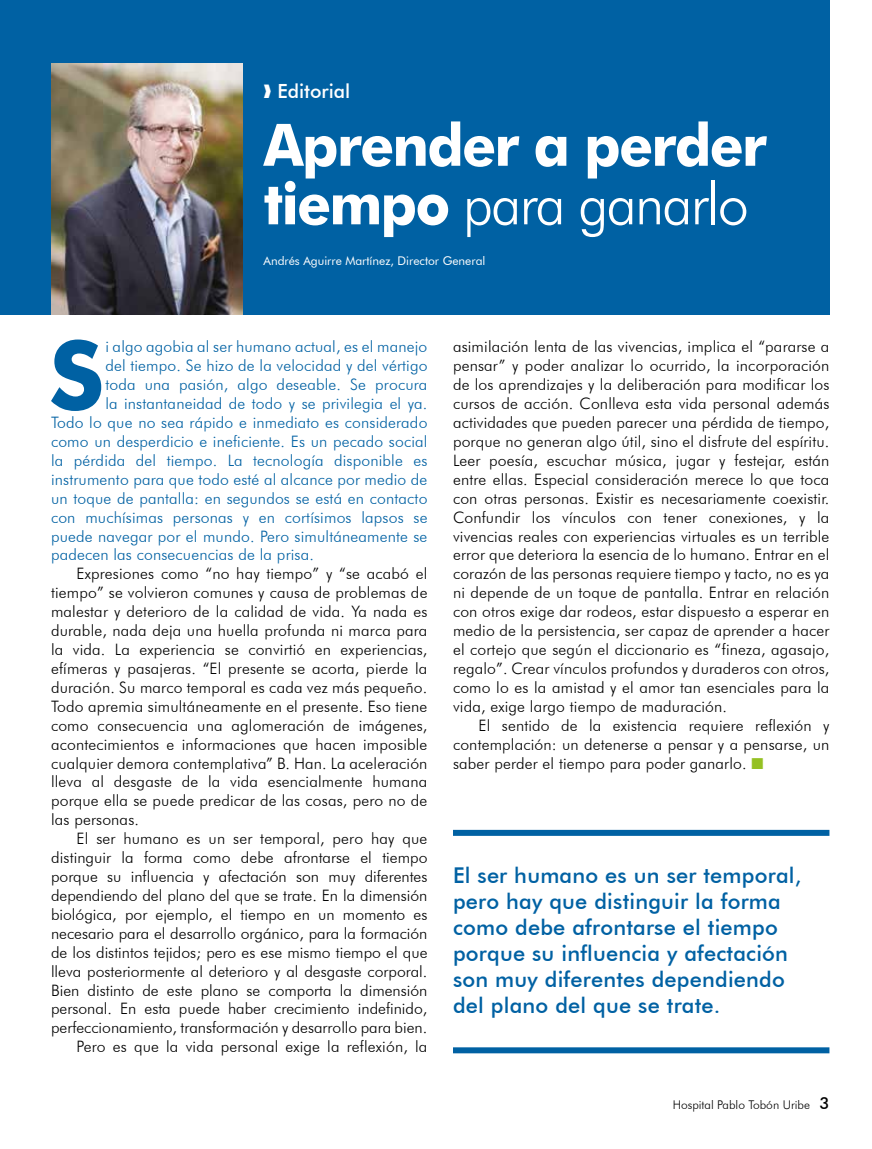
<style>
.page{position:relative;width:872px;height:1149px;background:#fff}
.page>*{position:absolute;margin:0;border:0;box-sizing:border-box;transform-origin:0 0}
.t1{font:700 95.1px "Futura BT";color:#0061a3}
.t2{font:700 58.5px/58.5px "Futura BT";letter-spacing:-.03em;color:#fff;scale:.95 1}
.t3{font:500 21.75px/26.1px "Futura BT";letter-spacing:.01em;color:#0061a3}
.t4{font:500 19.5px "Futura BT";color:#fff}
.t5{font:300 15.75px/18.9px "Futura BT";color:#000;text-align:justify}
.t6{font:300 15.75px "Futura BT";letter-spacing:.01em;color:#0061a3}
.t7{font:12px "Futura BT";color:#fff}
.t8{font:300 12px "Futura BT";color:#000}
.s1{font-weight:300}
.s2{color:#95c123}
.s3{font-weight:500;font-size:16.5px}
</style>
<div class="page">
<div style="left:0;top:0;width:829px;height:315px;background:#0061a3"></div>
<img style="left:51px;top:63px;width:191px;height:252px">
<div style="left:453px;top:829px;width:376px;height:6px;background:#0061a3"></div>
<svg style="left:453px;top:1047px;width:376px;height:5px;background:#116ba9"></svg>
<p class="t4" style="left:263px;top:79px;width:88px">❱ Editorial</p>
<h2 class="t2" style="left:263px;top:115px;width:531px">Aprender a perder tiempo <span class="s1">para ganarlo</span></h2>
<p class="t7" style="left:263px;top:253px;width:223px">Andrés Aguirre Martínez, Director General</p>
<h1 class="t1" style="left:49px;top:317px;width:57px">S</h1>
<p class="t6" style="left:105px;top:337px;width:323px">i algo agobia al ser humano actual, es el manejo</p>
<p class="t6" style="left:105px;top:356px;width:324px">del tiempo. Se hizo de la velocidad y del vértigo</p>
<p class="t6" style="left:105px;top:375px;width:324px">toda una pasión, algo deseable. Se procura</p>
<p class="t6" style="left:105px;top:394px;width:324px">la instantaneidad de todo y se privilegia el ya.</p>
<p class="t6" style="left:51px;top:413px;width:378px">Todo lo que no sea rápido e inmediato es considerado</p>
<p class="t6" style="left:51px;top:431px;width:378px">como un desperdicio e ineficiente. Es un pecado social</p>
<p class="t6" style="left:51px;top:450px;width:378px">la pérdida del tiempo. La tecnología disponible es</p>
<p class="t6" style="left:51px;top:469px;width:378px">instrumento para que todo esté al alcance por medio de</p>
<p class="t6" style="left:51px;top:488px;width:378px">un toque de pantalla: en segundos se está en contacto</p>
<p class="t6" style="left:51px;top:507px;width:378px">con muchísimas personas y en cortísimos lapsos se</p>
<p class="t6" style="left:51px;top:526px;width:378px">puede navegar por el mundo. Pero simultáneamente se</p>
<p class="t6" style="left:51px;top:545px;width:264px">padecen las consecuencias de la prisa.</p>
<p class="t5" style="left:51px;top:564px;width:378px;text-indent:26px">Expresiones como “no hay tiempo” y “se acabó el tiempo” se volvieron comunes y causa de problemas de malestar y deterioro de la calidad de vida. Ya nada es durable, nada deja una huella profunda ni marca para la vida. La experiencia se convirtió en experiencias, efímeras y pasajeras. “El presente se acorta, pierde la duración. Su marco temporal es cada vez más pequeño.<br>Todo apremia simultáneamente en el presente. Eso tiene como consecuencia una aglomeración de imágenes, acontecimientos e informaciones que hacen imposible cualquier demora contemplativa” B. Han. La aceleración lleva al desgaste de la vida esencialmente humana porque ella se puede predicar de las cosas, pero no de las personas.</p>
<p class="t5" style="left:51px;top:828px;width:378px;text-align:right">El ser humano es un ser temporal, pero hay que distinguir la forma como debe afrontarse el tiempo porque su influencia y afectación son muy diferentes dependiendo del plano del que se trate. En la dimensión biológica, por ejemplo, el tiempo en un momento es necesario para el desarrollo orgánico, para la formación de los distintos tejidos; pero es ese mismo tiempo el que lleva posteriormente al deterioro y al desgaste corporal.<br>Bien distinto de este plano se comporta la dimensión personal. En esta puede haber crecimiento indefinido, perfeccionamiento, transformación y desarrollo para bien.<br>Pero es que la vida personal exige la reflexión, la</p>
<p class="t5" style="left:453px;top:337px;width:378px">asimilación lenta de las vivencias, implica el “pararse a pensar” y poder analizar lo ocurrido, la incorporación de los aprendizajes y la deliberación para modificar los cursos de acción. Conlleva esta vida personal además actividades que pueden parecer una pérdida de tiempo, porque no generan algo útil, sino el disfrute del espíritu.<br>Leer poesía, escuchar música, jugar y festejar, están entre ellas. Especial consideración merece lo que toca con otras personas. Existir es necesariamente coexistir.<br>Confundir los vínculos con tener conexiones, y la vivencias reales con experiencias virtuales es un terrible error que deteriora la esencia de lo humano. Entrar en el corazón de las personas requiere tiempo y tacto, no es ya ni depende de un toque de pantalla. Entrar en relación con otros exige dar rodeos, estar dispuesto a esperar en medio de la persistencia, ser capaz de aprender a hacer el cortejo que según el diccionario es “fineza, agasajo, regalo”. Crear vínculos profundos y duraderos con otros, como lo es la amistad y el amor tan esenciales para la vida, exige largo tiempo de maduración.</p>
<p class="t5" style="left:453px;top:715px;width:378px;text-indent:26px">El sentido de la existencia requiere reflexión y contemplación: un detenerse a pensar y a pensarse, un saber perder el tiempo para poder ganarlo. <span class="s2">■</span></p>
<h3 class="t3" style="left:453px;top:861px;width:350px">El ser humano es un ser temporal, pero hay que distinguir la forma como debe afrontarse el tiempo porque su influencia y afectación son muy diferentes dependiendo del plano del que se trate.</h3>
<p class="t8" style="left:672px;top:1097px;width:158px">Hospital Pablo Tobón Uribe <span class="s3">3</span></p>
</div>
